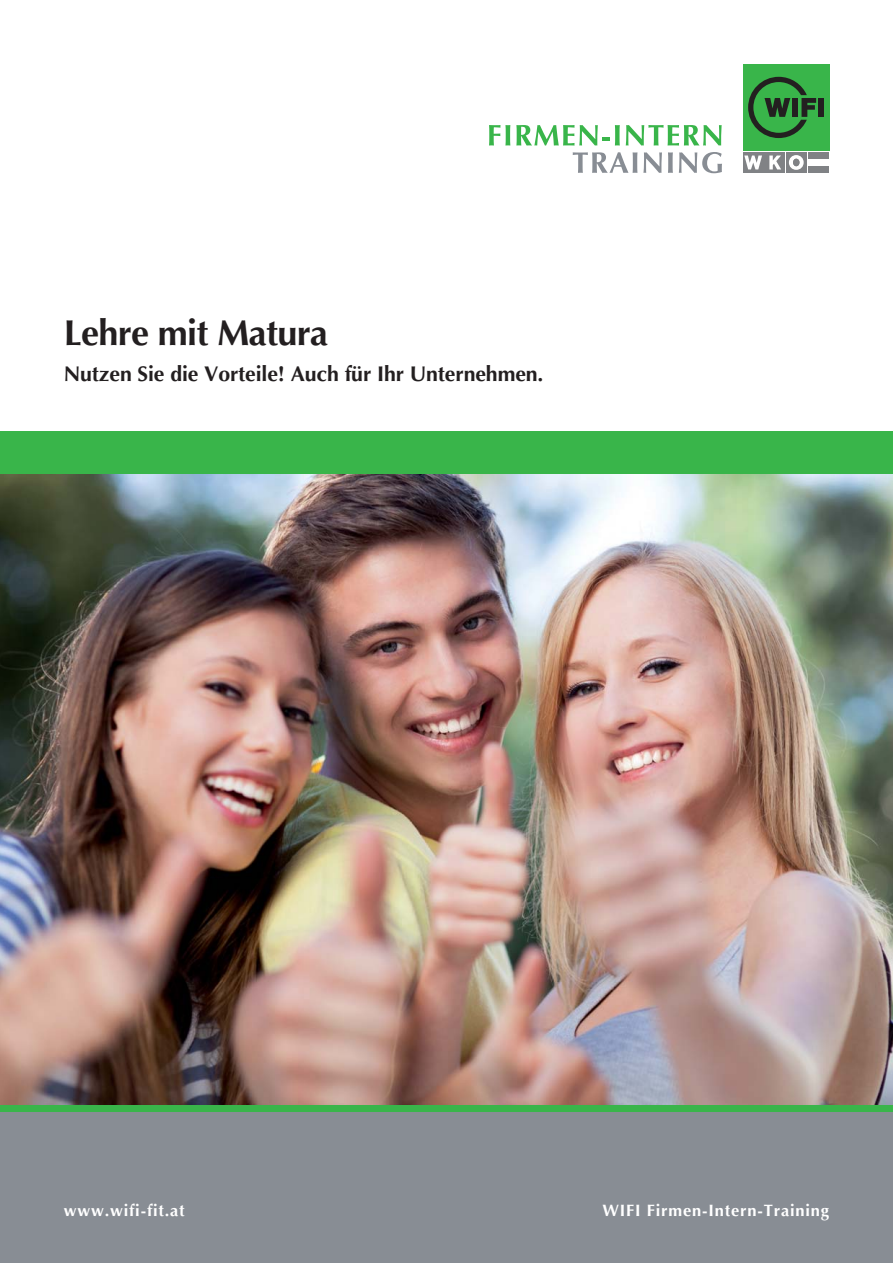
<style>
.page{position:relative;width:893px;height:1263px;background:#fff}
.page>*{position:absolute;margin:0;border:0;box-sizing:border-box;transform-origin:0 0}
.t1{font:700 36px "Optima";letter-spacing:-.02em;color:#231f20}
.t2{font:700 21.3px "Optima";letter-spacing:-.005em;color:#231f20}
.t3{font:700 16.5px "Optima";letter-spacing:.05em;color:#fff}
</style>
<div class="page">
<img style="left:0;top:474px;width:893px;height:632px">
<div style="left:0;top:1112px;width:893px;height:151px;background:#888d94"></div>
<div style="left:0;top:1106px;width:893px;height:6px;background:#39b54a"></div>
<div style="left:0;top:431px;width:893px;height:43px;background:#39b54a"></div>
<div style="left:743px;top:64px;width:86px;height:86px;background:#39b54a"></div>
<div style="left:786px;top:152px;width:20px;height:21px;background:#808285"></div>
<div style="left:764px;top:152px;width:21px;height:21px;background:#808285"></div>
<svg style="left:769px;top:156px;width:12px;height:13px"></svg>
<div style="left:743px;top:152px;width:20px;height:21px;background:#808285"></div>
<svg style="left:744px;top:155px;width:18px;height:14px"></svg>
<div style="left:808px;top:152px;width:21px;height:7px;background:#808285"></div>
<div style="left:808px;top:166px;width:21px;height:7px;background:#808285"></div>
<div style="left:818px;top:98px;width:6px;height:19px;background:#231f20"></div>
<svg style="left:748px;top:77px;width:68px;height:61px"></svg>
<svg style="left:789px;top:155px;width:15px;height:15px"></svg>
<div style="left:793px;top:159px;width:6px;height:7px;background:#808285;border-radius:50%"></div>
<svg style="left:489px;top:125px;width:21px;height:21px"></svg>
<svg style="left:516px;top:125px;width:104px;height:21px"></svg>
<svg style="left:626px;top:125px;width:96px;height:21px"></svg>
<svg style="left:573px;top:152px;width:64px;height:21px"></svg>
<svg style="left:643px;top:152px;width:19px;height:21px"></svg>
<svg style="left:668px;top:152px;width:5px;height:21px"></svg>
<svg style="left:679px;top:152px;width:43px;height:21px"></svg>
<h1 class="t1" style="left:64px;top:318px;width:266px">Lehre mit Matura</h1>
<p class="t2" style="left:64px;top:365px;width:481px">Nutzen Sie die Vorteile! Auch für Ihr Unternehmen.</p>
<p class="t3" style="left:64px;top:1204px;width:122px">www.wifi-fit.at</p>
<p class="t3" style="left:602px;top:1204px;width:228px">WIFI Firmen-Intern-Training</p>
</div>
